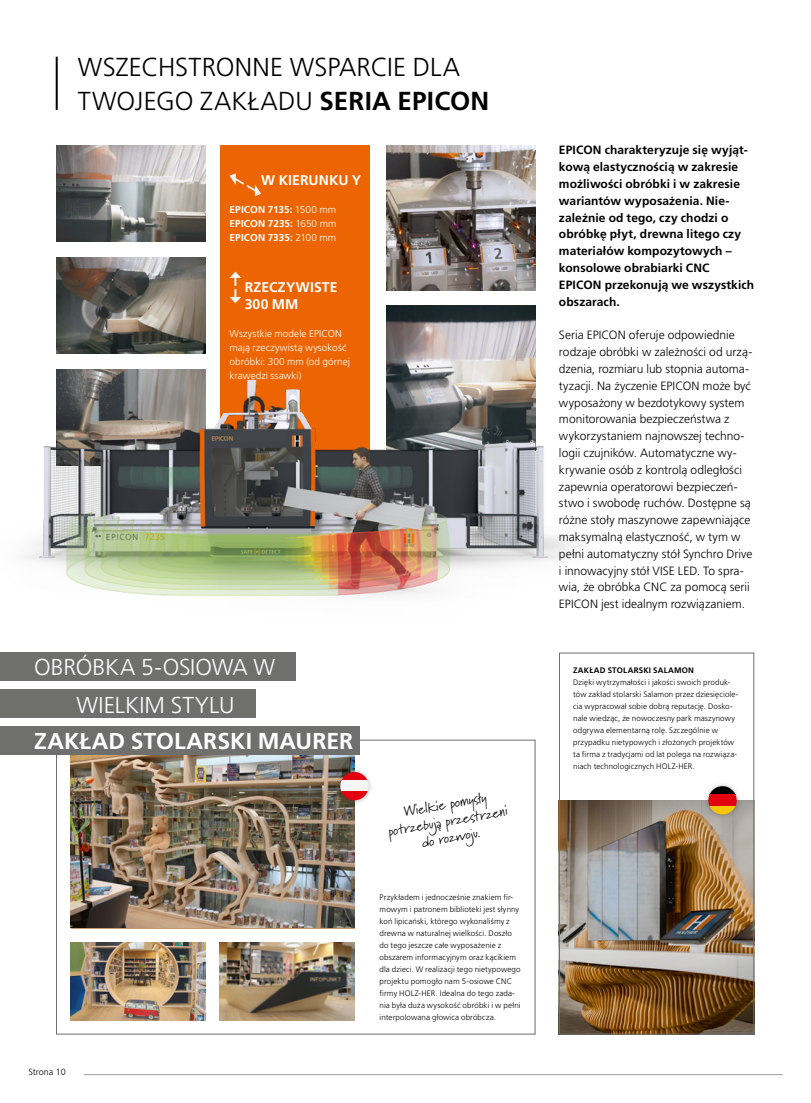
<style>
.page{position:relative;width:811px;height:1103px;background:#fff}
.page>*{position:absolute;margin:0;border:0;box-sizing:border-box;transform-origin:0 0}
.t1{font:300 26px/33.8px "Frutiger LT Pro";letter-spacing:.005em;color:#000}
.t2{font:300 23px "Frutiger LT Pro";letter-spacing:.005em;color:#fff}
.t3{font:700 23px "Frutiger LT Pro";letter-spacing:.005em;color:#fff}
.t4{font:14px/16.8px "Marydale";color:#000;text-align:center}
.t5{font:700 14px/16.8px "Frutiger LT Pro";letter-spacing:.005em;color:#fff}
.t6{font:300 12px/16.8px "Frutiger LT Pro";color:#000}
.t7{font:700 12px/16.8px "Frutiger LT Pro";letter-spacing:.01em;color:#000}
.t8{font:300 10px/14px "Frutiger LT Pro";letter-spacing:.01em;color:#fff}
.t9{font:700 10px/14px "Frutiger LT Pro";letter-spacing:.015em;color:#fff;text-align:justify}
.t10{font:300 9px "Frutiger LT Pro";color:#000}
.t11{font:300 8px/12px "Frutiger LT Pro";letter-spacing:.015em;color:#000}
.t12{font:700 8px "Frutiger LT Pro";letter-spacing:.025em;color:#000}
.s1{font-weight:700}
.s2{font-weight:300}
</style>
<div class="page">
<div style="left:221px;top:145px;width:149px;height:360px;background:#ec6502"></div>
<img style="left:56px;top:145px;width:149px;height:97px">
<img style="left:386px;top:145px;width:149px;height:145px">
<img style="left:56px;top:257px;width:149px;height:97px">
<img style="left:71px;top:755px;width:283px;height:173px">
<img style="left:386px;top:306px;width:149px;height:75px">
<img style="left:561px;top:800px;width:191px;height:232px">
<img style="left:56px;top:369px;width:149px;height:12px">
<img style="left:71px;top:942px;width:135px;height:78px">
<div style="left:559px;top:652px;width:195px;height:382px;border:1px solid #6f6f6e"></div>
<img style="left:220px;top:942px;width:134px;height:78px">
<hr style="left:84px;top:1074px;width:698px;height:1px;background:#9c9d9d">
<hr style="left:56px;top:57px;width:2px;height:53px;background:#000">
<svg style="left:230px;top:173px;width:31px;height:23px"></svg>
<svg style="left:230px;top:272px;width:11px;height:31px"></svg>
<div style="left:0;top:652px;width:296px;height:29px;background:#6f6f6e"></div>
<div style="left:0;top:726px;width:359px;height:29px;background:#6f6f6e"></div>
<div style="left:0;top:689px;width:255px;height:29px;background:#6f6f6e"></div>
<img style="left:25px;top:381px;width:551px;height:215px">
<div style="left:335px;top:767px;width:39px;height:38px;background:#000;opacity:.25"></div>
<svg style="left:340px;top:772px;width:29px;height:8px"></svg>
<div style="left:340px;top:780px;width:29px;height:12px;background:#f6f6f6"></div>
<svg style="left:340px;top:792px;width:29px;height:8px"></svg>
<div style="left:703px;top:781px;width:38px;height:38px;background:#000;opacity:.25"></div>
<svg style="left:708px;top:786px;width:28px;height:8px"></svg>
<div style="left:708px;top:794px;width:28px;height:12px;background:#e3000f"></div>
<svg style="left:708px;top:806px;width:28px;height:8px"></svg>
<h1 class="t1" style="left:78px;top:50px;width:413px">WSZECHSTRONNE WSPARCIE DLA<br>TWOJEGO ZAKŁADU <span class="s1">SERIA EPICON</span></h1>
<h3 class="t5" style="left:261px;top:171px;width:102px">W KIERUNKU Y</h3>
<p class="t9" style="left:230px;top:202px;width:108px">EPICON 7135: <span class="s2">1500 mm </span>EPICON 7235: <span class="s2">1650 mm </span>EPICON 7335: <span class="s2">2100 mm</span></p>
<h3 class="t5" style="left:245px;top:279px;width:94px">RZECZYWISTE<br>300 MM</h3>
<p class="t8" style="left:230px;top:326px;width:122px">Wszystkie modele EPICON mają rzeczywistą wysokość obróbki: 300 mm (od górnej krawędzi ssawki)</p>
<h2 class="t2" style="left:34px;top:654px;width:243px">OBRÓBKA 5-OSIOWA W</h2>
<h2 class="t2" style="left:77px;top:691px;width:159px">WIELKIM STYLU</h2>
<h2 class="t3" style="left:34px;top:727px;width:321px">ZAKŁAD STOLARSKI MAURER</h2>
<p class="t10" style="left:28px;top:1066px;width:39px">Strona 10</p>
<h3 class="t4" style="left:384px;top:806px;width:123px;rotate:-10deg">Wielkie pomysły potrzebują przestrzeni do rozwoju.</h3>
<p class="t11" style="left:379px;top:891px;width:142px">Przykładem i jednocześnie znakiem fir&shy;mowym i patronem biblioteki jest słynny koń lipicański, którego wykonaliśmy z drewna w naturalnej wielkości. Doszło do tego jeszcze całe wyposażenie z obszarem informacyjnym oraz kącikiem dla dzieci. W realizacji tego nietypowego projektu pomogło nam 5-osiowe CNC firmy HOLZ-HER. Idealna do tego zada&shy;nia była duża wysokość obróbki i w pełni interpolowana głowica obróbcza.</p>
<p class="t7" style="left:559px;top:142px;width:197px">EPICON charakteryzuje się wyjąt&shy;kową elastycznością w zakresie możliwości obróbki i w zakresie wariantów wyposażenia. Nie&shy;zależnie od tego, czy chodzi o obróbkę płyt, drewna litego czy materiałów kompozytowych – konsolowe obrabiarki CNC<br>EPICON przekonują we wszystkich obszarach.</p>
<p class="t6" style="left:559px;top:327px;width:195px">Seria EPICON oferuje odpowiednie rodzaje obróbki w zależności od urzą&shy;dzenia, rozmiaru lub stopnia automa&shy;tyzacji. Na życzenie EPICON może być wyposażony w bezdotykowy system monitorowania bezpieczeństwa z wykorzystaniem najnowszej techno&shy;logii czujników. Automatyczne wy&shy;krywanie osób z kontrolą odległości zapewnia operatorowi bezpieczeń&shy;stwo i swobodę ruchów. Dostępne są różne stoły maszynowe zapewniające maksymalną elastyczność, w tym w pełni automatyczny stół Synchro Drive i innowacyjny stół VISE LED. To spra&shy;wia, że obróbka CNC za pomocą serii EPICON jest idealnym rozwiązaniem.</p>
<p class="t12" style="left:573px;top:665px;width:122px">ZAKŁAD STOLARSKI SALAMON</p>
<p class="t11" style="left:573px;top:676px;width:167px">Dzięki wytrzymałości i jakości swoich produk&shy;tów zakład stolarski Salamon przez dziesięciole&shy;cia wypracował sobie dobrą reputację. Dosko&shy;nale wiedząc, że nowoczesny park maszynowy odgrywa elementarną rolę. Szczególnie w przypadku nietypowych i złożonych projektów ta firma z tradycjami od lat polega na rozwiąza&shy;niach technologicznych HOLZ-HER.</p>
</div>
